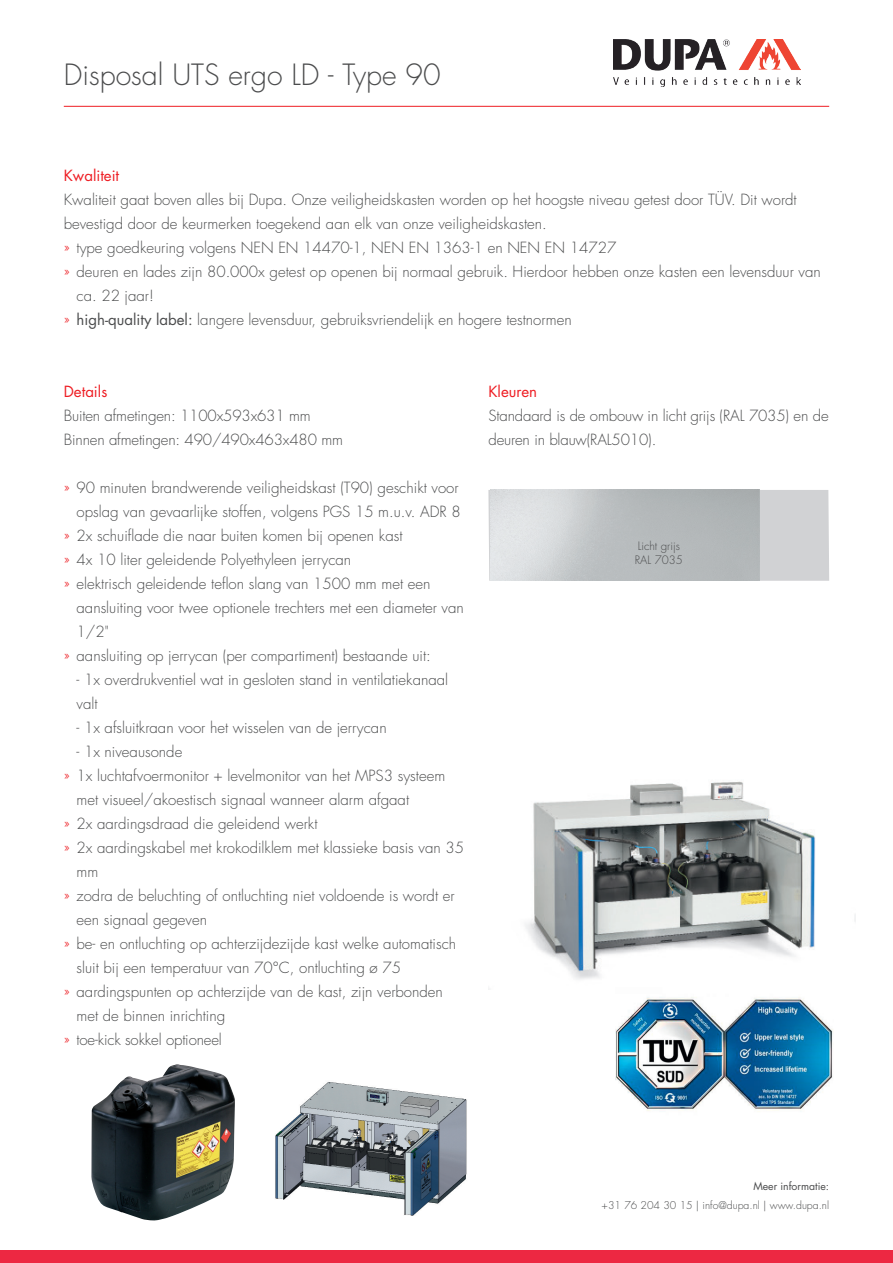
<style>
.page{position:relative;width:893px;height:1263px;background:#fff}
.page>*{position:absolute;margin:0;border:0;box-sizing:border-box;transform-origin:0 0}
.t1{font:300 28.5px "Futura Std";color:#4b4c4d}
.t2{font:300 15px/24px "Futura Std";color:#4b4c4d}
.t3{font:15px "Futura Std";color:#ee1d23}
.t4{font:300 11.25px/13.8px "Futura Std";color:#4b4c4d}
.t5{font:300 10.5px "Futura Std";color:#4b4c4d}
.t6{font:10.5px "Futura Std";color:#4b4c4d}
.s1{color:#ee1d23}
.s2{font-weight:400}
</style>
<div class="page">
<div style="left:0;top:1250px;width:893px;height:13px;background:#ed2842"></div>
<hr style="left:64px;top:106px;width:765px;height:1px;background:#ee1d23">
<img style="left:613px;top:40px;width:187px;height:47px">
<img style="left:488px;top:781px;width:367px;height:209px">
<div style="left:488px;top:490px;width:341px;height:91px;background:#d1d2d4"></div>
<img style="left:490px;top:490px;width:269px;height:91px">
<img style="left:275px;top:1082px;width:192px;height:134px">
<img style="left:91px;top:1064px;width:144px;height:157px">
<img style="left:615px;top:988px;width:219px;height:123px">
<h1 class="t1" style="left:64px;top:57px;width:378px">Disposal UTS ergo LD - Type 90</h1>
<p class="t3" style="left:64px;top:166px;width:57px">Kwaliteit</p>
<p class="t2" style="left:64px;top:188px;width:734px">Kwaliteit gaat boven alles bij Dupa. Onze veiligheidskasten worden op het hoogste niveau getest door TÜV. Dit wordt</p>
<p class="t2" style="left:64px;top:212px;width:484px">bevestigd door de keurmerken toegekend aan elk van onze veiligheidskasten.</p>
<p class="t2" style="left:64px;top:236px;width:554px"><span class="s1">»</span> type goedkeuring volgens NEN EN 14470-1, NEN EN 1363-1 en NEN EN 14727</p>
<p class="t2" style="left:64px;top:260px;width:758px"><span class="s1">»</span> deuren en lades zijn 80.000x getest op openen bij normaal gebruik. Hierdoor hebben onze kasten een levensduur van</p>
<p class="t2" style="left:77px;top:284px;width:79px">ca. 22 jaar!</p>
<p class="t2" style="left:64px;top:308px;width:509px"><span class="s1">»</span> <span class="s2">high-quality label:</span> langere levensduur, gebruiksvriendelijk en hogere testnormen</p>
<p class="t3" style="left:64px;top:382px;width:45px">Details</p>
<p class="t2" style="left:64px;top:404px;width:281px">Buiten afmetingen: 1100x593x631 mm<br>Binnen afmetingen: 490/490x463x480 mm</p>
<p class="t2" style="left:64px;top:476px;width:396px"><span class="s1">»</span> 90 minuten brandwerende veiligheidskast (T90) geschikt voor</p>
<p class="t2" style="left:77px;top:500px;width:386px">opslag van gevaarlijke stoffen, volgens PGS 15 m.u.v. ADR 8</p>
<p class="t2" style="left:64px;top:524px;width:340px"><span class="s1">»</span> 2x schuiflade die naar buiten komen bij openen kast</p>
<p class="t2" style="left:64px;top:548px;width:289px"><span class="s1">»</span> 4x 10 liter geleidende Polyethyleen jerrycan</p>
<p class="t2" style="left:64px;top:572px;width:368px"><span class="s1">»</span> elektrisch geleidende teflon slang van 1500 mm met een</p>
<p class="t2" style="left:77px;top:596px;width:389px">aansluiting voor twee optionele trechters met een diameter van</p>
<p class="t2" style="left:77px;top:620px;width:34px">1/2"</p>
<p class="t2" style="left:64px;top:644px;width:368px"><span class="s1">»</span> aansluiting op jerrycan (per compartiment) bestaande uit:</p>
<p class="t2" style="left:77px;top:668px;width:373px">- 1x overdrukventiel wat in gesloten stand in ventilatiekanaal valt</p>
<p class="t2" style="left:77px;top:716px;width:312px">- 1x afsluitkraan voor het wisselen van de jerrycan</p>
<p class="t2" style="left:77px;top:740px;width:107px">- 1x niveausonde</p>
<p class="t2" style="left:64px;top:764px;width:383px"><span class="s1">»</span> 1x luchtafvoermonitor + levelmonitor van het MPS3 systeem</p>
<p class="t2" style="left:77px;top:788px;width:334px">met visueel/akoestisch signaal wanneer alarm afgaat</p>
<p class="t2" style="left:64px;top:812px;width:255px"><span class="s1">»</span> 2x aardingsdraad die geleidend werkt</p>
<p class="t2" style="left:64px;top:836px;width:402px"><span class="s1">»</span> 2x aardingskabel met krokodilklem met klassieke basis van 35</p>
<p class="t2" style="left:77px;top:860px;width:23px">mm</p>
<p class="t2" style="left:64px;top:884px;width:392px"><span class="s1">»</span> zodra de beluchting of ontluchting niet voldoende is wordt er</p>
<p class="t2" style="left:77px;top:908px;width:132px">een signaal gegeven</p>
<p class="t2" style="left:64px;top:932px;width:394px"><span class="s1">»</span> be- en ontluchting op achterzijdezijde kast welke automatisch</p>
<p class="t2" style="left:77px;top:956px;width:326px">sluit bij een temperatuur van 70°C, ontluchting ø 75</p>
<p class="t2" style="left:64px;top:980px;width:381px"><span class="s1">»</span> aardingspunten op achterzijde van de kast, zijn verbonden</p>
<p class="t2" style="left:77px;top:1004px;width:150px">met de binnen inrichting</p>
<p class="t2" style="left:64px;top:1028px;width:160px"><span class="s1">»</span> toe-kick sokkel optioneel</p>
<p class="t3" style="left:488px;top:382px;width:50px">Kleuren</p>
<p class="t2" style="left:488px;top:404px;width:342px">Standaard is de ombouw in licht grijs (RAL 7035) en de deuren in blauw(RAL5010).</p>
<p class="t4" style="left:635px;top:539px;width:50px">Licht grijs<br>RAL 7035</p>
<p class="t6" style="left:753px;top:1180px;width:77px">Meer informatie:</p>
<p class="t5" style="left:602px;top:1199px;width:229px">+31 76 204 30 15 | info@dupa.nl | www.dupa.nl</p>
</div>
